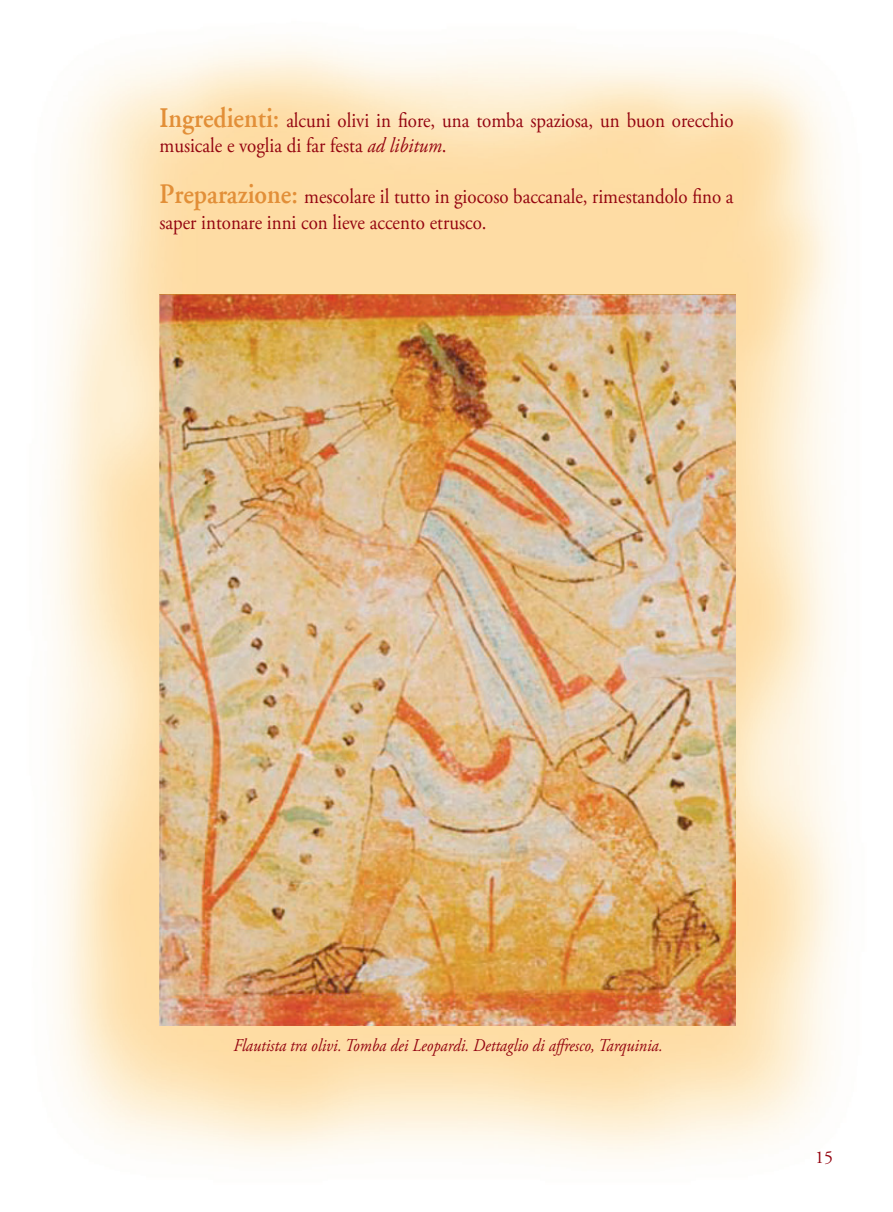
<style>
.page{position:relative;width:893px;height:1212px;background:#fff}
.page>*{position:absolute;margin:0;border:0;box-sizing:border-box;transform-origin:0 0}
.t1{font:21px/25.5px "Adobe Garamond Pro";color:#940410;scale:.9 1}
.t2{font:italic 18px "Adobe Garamond Pro";color:#940410;scale:.9 1}
.t3{font:18px "Adobe Garamond Pro";color:#940410}
.s1{font-family:"Adobe Garamond";font-weight:600;font-size:28.5px;color:#e28f38}
.s2{font-style:italic}
</style>
<div class="page">
<img style="left:53px;top:44px;width:786px;height:1115px">
<img style="left:159px;top:294px;width:576px;height:732px">
<p class="t1" style="left:159px;top:108px;width:639px"><span class="s1">Ingredienti:</span> alcuni olivi in fiore, una tomba spaziosa, un buon orecchio musicale e voglia di far festa <span class="s2">ad libitum</span>.</p>
<p class="t1" style="left:159px;top:185px;width:639px"><span class="s1">Preparazione:</span> mescolare il tutto in giocoso baccanale, rimestandolo fino a saper intonare inni con lieve accento etrusco.</p>
<p class="t2" style="left:234px;top:1034px;width:478px">Flautista tra olivi. Tomba dei Leopardi. Dettaglio di affresco, Tarquinia.</p>
<p class="t3" style="left:815px;top:1147px;width:19px">15</p>
</div>
